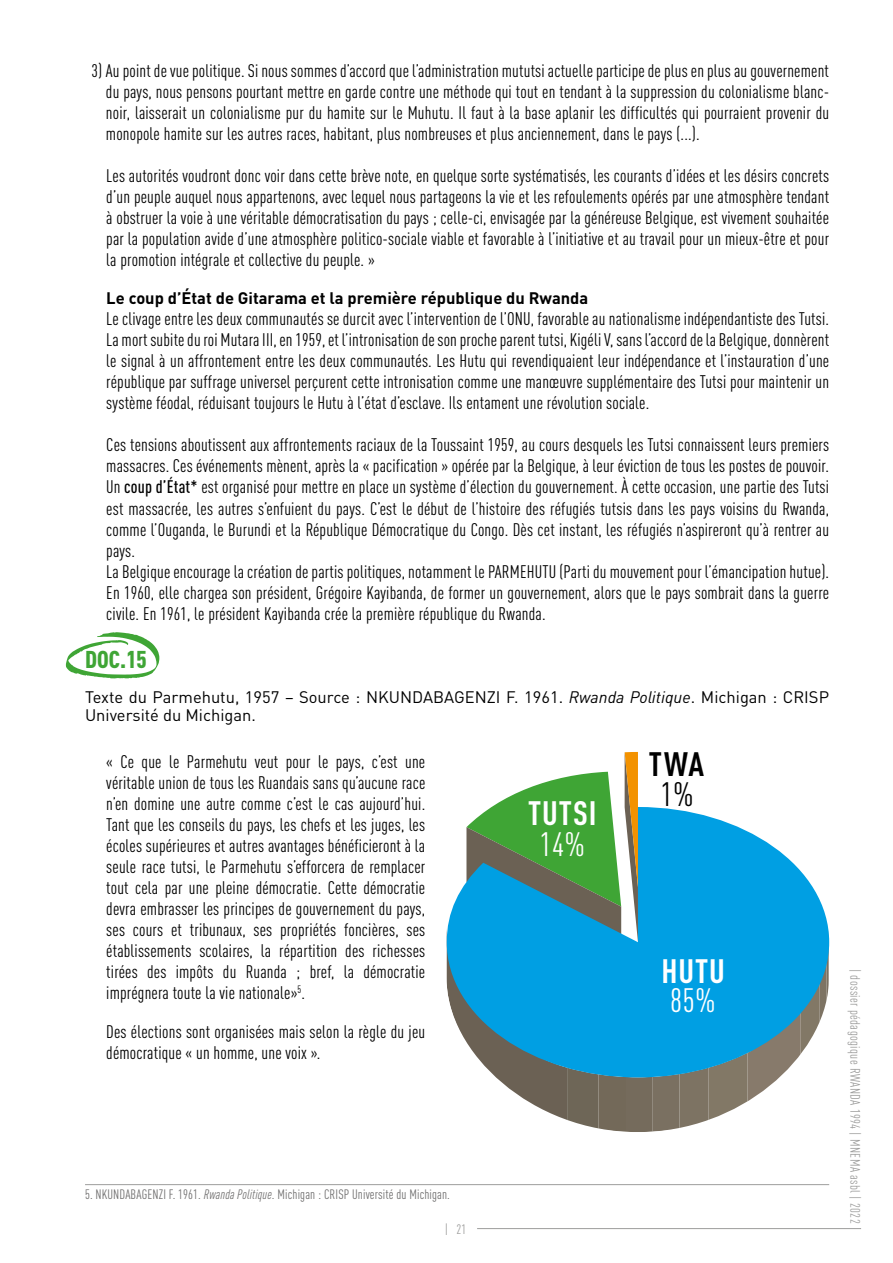
<style>
.page{position:relative;width:893px;height:1263px;background:#fff}
.page>*{position:absolute;margin:0;border:0;box-sizing:border-box;transform-origin:0 0}
.t1{font:700 condensed 33.45px "DIN Pro";letter-spacing:.03em;color:#fff}
.t2{font:condensed 33.45px "DIN Pro";color:#fff}
.t3{font:700 condensed 33.45px "DIN Pro";color:#000}
.t4{font:condensed 33.45px "DIN Pro";color:#000}
.t5{font:900 condensed 24px "DIN Pro";color:#3fa535}
.t6{font:condensed 18px/21px "DIN Pro";letter-spacing:.01em;color:#000;text-align:justify}
.t7{font:16.5px/17.9px "DIN Pro";color:#000}
.t8{font:700 16.5px "DIN Pro";color:#000}
.t9{font:condensed 13.5px "DIN Pro";letter-spacing:.01em;color:#706f6f}
.t10{font:condensed 13.5px "DIN Pro";letter-spacing:.025em;color:#9d9d9c}
.s1{font-weight:500}
.s2{font-style:italic}
</style>
<div class="page">
<hr style="left:477px;top:1228px;width:384px;height:1px;background:#9d9d9c">
<hr style="left:85px;top:1184px;width:744px;height:1px;background:#9d9d9c">
<svg style="left:446px;top:752px;width:334px;height:380px"></svg>
<svg style="left:447px;top:807px;width:382px;height:270px;background:#33a4c6"></svg>
<svg style="left:66px;top:632px;width:93px;height:46px"></svg>
<p class="t6" style="left:106px;top:58px;width:725px;text-indent:-15px">3) Au point de vue politique. Si nous sommes d’accord que l’administration mututsi actuelle participe de plus en plus au gouvernement du pays, nous pensons pourtant mettre en garde contre une méthode qui tout en tendant à la suppression du colonialisme blanc&shy;noir, laisserait un colonialisme pur du hamite sur le Muhutu. Il faut à la base aplanir les difficultés qui pourraient provenir du monopole hamite sur les autres races, habitant, plus nombreuses et plus anciennement, dans le pays (...).</p>
<p class="t6" style="left:106px;top:163px;width:724px">Les autorités voudront donc voir dans cette brève note, en quelque sorte systématisés, les courants d’idées et les désirs concrets d’un peuple auquel nous appartenons, avec lequel nous partageons la vie et les refoulements opérés par une atmosphère tendant à obstruer la voie à une véritable démocratisation du pays ; celle-ci, envisagée par la généreuse Belgique, est vivement souhaitée par la population avide d’une atmosphère politico-sociale viable et favorable à l’initiative et au travail pour un mieux-être et pour la promotion intégrale et collective du peuple. »</p>
<p class="t8" style="left:106px;top:285px;width:484px">Le coup d’État de Gitarama et la première république du Rwanda</p>
<p class="t6" style="left:106px;top:307px;width:724px">Le clivage entre les deux communautés se durcit avec l’intervention de l’ONU, favorable au nationalisme indépendantiste des Tutsi.<br>La mort subite du roi Mutara III, en 1959, et l’intronisation de son proche parent tutsi, Kigéli V, sans l’accord de la Belgique, donnèrent le signal à un affrontement entre les deux communautés. Les Hutu qui revendiquaient leur indépendance et l’instauration d’une république par suffrage universel perçurent cette intronisation comme une manœuvre supplémentaire des Tutsi pour maintenir un système féodal, réduisant toujours le Hutu à l’état d’esclave. Ils entament une révolution sociale.</p>
<p class="t6" style="left:106px;top:433px;width:724px;text-align:left">Ces tensions aboutissent aux affrontements raciaux de la Toussaint 1959, au cours desquels les Tutsi connaissent leurs premiers massacres. Ces événements mènent, après la « pacification » opérée par la Belgique, à leur éviction de tous les postes de pouvoir.<br>Un <span class="s1">coup d’État*</span> est organisé pour mettre en place un système d’élection du gouvernement. À cette occasion, une partie des Tutsi est massacrée, les autres s’enfuient du pays. C’est le début de l’histoire des réfugiés tutsis dans les pays voisins du Rwanda, comme l’Ouganda, le Burundi et la République Démocratique du Congo. Dès cet instant, les réfugiés n’aspireront qu’à rentrer au pays.<br>La Belgique encourage la création de partis politiques, notamment le PARMEHUTU (Parti du mouvement pour l’émancipation hutue).<br>En 1960, elle chargea son président, Grégoire Kayibanda, de former un gouvernement, alors que le pays sombrait dans la guerre civile. En 1961, le président Kayibanda crée la première république du Rwanda.</p>
<h2 class="t5" style="left:85px;top:641px;width:63px">DOC.15</h2>
<p class="t7" style="left:85px;top:686px;width:745px">Texte du Parmehutu, 1957 – Source : NKUNDABAGENZI F. 1961. <span class="s2">Rwanda Politique</span>. Michigan : CRISP<br>Université du Michigan.</p>
<p class="t6" style="left:106px;top:750px;width:320px">« Ce que le Parmehutu veut pour le pays, c’est une véritable union de tous les Ruandais sans qu’aucune race n’en domine une autre comme c’est le cas aujourd’hui.<br>Tant que les conseils du pays, les chefs et les juges, les écoles supérieures et autres avantages bénéficieront à la seule race tutsi, le Parmehutu s’efforcera de remplacer tout cela par une pleine démocratie. Cette démocratie devra embrasser les principes de gouvernement du pays, ses cours et tribunaux, ses propriétés foncières, ses établissements scolaires, la répartition des richesses tirées des impôts du Ruanda ; bref, la démocratie imprégnera toute la vie nationale»<sup>5</sup>.</p>
<p class="t6" style="left:106px;top:1020px;width:320px">Des élections sont organisées mais selon la règle du jeu démocratique « un homme, une voix ».</p>
<h1 class="t3" style="left:649px;top:738px;width:57px">TWA</h1>
<h1 class="t4" style="left:661px;top:770px;width:34px">1%</h1>
<h1 class="t1" style="left:528px;top:788px;width:70px">TUTSI</h1>
<h1 class="t2" style="left:540px;top:820px;width:47px">14%</h1>
<h1 class="t1" style="left:661px;top:945px;width:65px">HUTU</h1>
<h1 class="t2" style="left:670px;top:976px;width:47px">85%</h1>
<p class="t9" style="left:85px;top:1185px;width:366px">5. NKUNDABAGENZI F. 1961. <span class="s2">Rwanda Politique</span>. Michigan : CRISP Université du Michigan.</p>
<p class="t10" style="left:445px;top:1219px;width:23px">| 21</p>
<p class="t10" style="left:865px;top:969px;width:256px;rotate:90deg">| dossier pédagogique RWANDA 1994 | MNEMA asbl | 2022</p>
</div>
